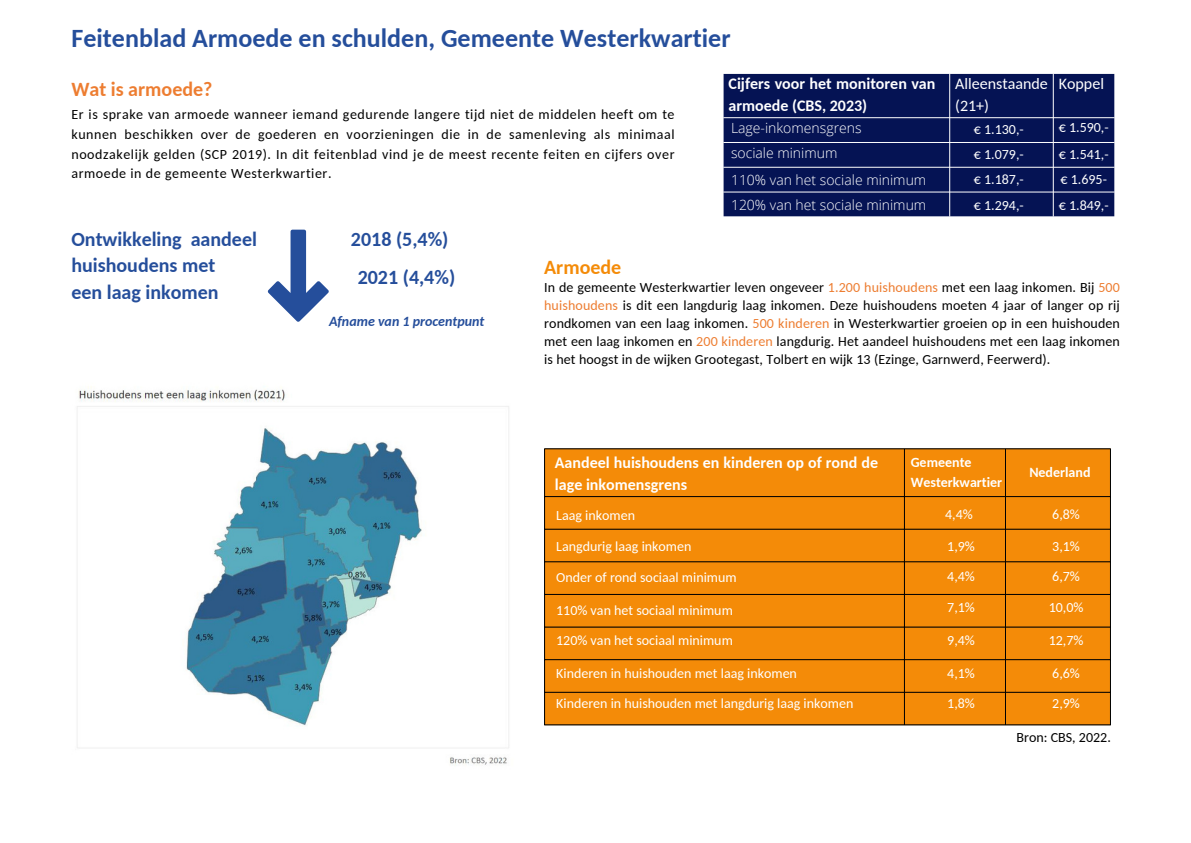
<style>
.page{position:relative;width:1191px;height:843px;background:#fff}
.page>*{position:absolute;margin:0;border:0;box-sizing:border-box;transform-origin:0 0}
.t1{font:700 26px "Carlito";color:#254e9b}
.t2{font:700 20px/26.2px "Carlito";color:#254e9b}
.t3{font:700 20px "Carlito";color:#ed7d31}
.t4{font:700 20px "Carlito";color:#f48b08}
.t5{font:700 16px/21.8px "Carlito";color:#fff}
.t6{font:16px/21.8px "Carlito";color:#fff}
.t7{font:14px/18px "Carlito";letter-spacing:.01em;color:#000;text-align:justify}
.t8{font:14px "Carlito";color:#fff}
.t9{font:300 14px "Open Sans";color:#fff}
.t10{font:700 14px/19.5px "Carlito";color:#fff}
.t11{font:italic 700 14px "Carlito";color:#254e9b}
.s1{color:#ed7d31}
</style>
<div class="page">
<img style="left:77px;top:386px;width:432px;height:380px">
<svg style="left:268px;top:229px;width:61px;height:92px"></svg>
<div style="left:545px;top:449px;width:564px;height:275px;background:#f48b08"></div>
<hr style="left:544px;top:449px;width:1px;height:275px;background:#000">
<hr style="left:904px;top:449px;width:1px;height:275px;background:#000">
<hr style="left:1004px;top:449px;width:1px;height:275px;background:#000">
<hr style="left:1109px;top:449px;width:1px;height:275px;background:#000">
<hr style="left:544px;top:448px;width:566px;height:1px;background:#000">
<hr style="left:544px;top:496px;width:566px;height:1px;background:#000">
<hr style="left:544px;top:528px;width:566px;height:1px;background:#000">
<hr style="left:544px;top:561px;width:566px;height:1px;background:#000">
<hr style="left:544px;top:594px;width:566px;height:1px;background:#000">
<hr style="left:544px;top:626px;width:566px;height:1px;background:#000">
<hr style="left:544px;top:659px;width:566px;height:1px;background:#000">
<hr style="left:544px;top:691px;width:566px;height:1px;background:#000">
<hr style="left:544px;top:724px;width:566px;height:1px;background:#000">
<div style="left:723px;top:73px;width:226px;height:44px;background:#051354"></div>
<div style="left:949px;top:73px;width:104px;height:44px;background:#051354"></div>
<div style="left:1053px;top:73px;width:61px;height:44px;background:#051354"></div>
<div style="left:723px;top:117px;width:226px;height:25px;background:#051354"></div>
<div style="left:949px;top:117px;width:104px;height:25px;background:#051354"></div>
<div style="left:1053px;top:117px;width:61px;height:25px;background:#051354"></div>
<div style="left:723px;top:142px;width:226px;height:25px;background:#051354"></div>
<div style="left:949px;top:142px;width:104px;height:25px;background:#051354"></div>
<div style="left:1053px;top:142px;width:61px;height:25px;background:#051354"></div>
<div style="left:723px;top:167px;width:226px;height:25px;background:#051354"></div>
<div style="left:949px;top:167px;width:104px;height:25px;background:#051354"></div>
<div style="left:1053px;top:167px;width:61px;height:25px;background:#051354"></div>
<div style="left:723px;top:192px;width:226px;height:24px;background:#051354"></div>
<div style="left:949px;top:192px;width:104px;height:24px;background:#051354"></div>
<div style="left:1053px;top:192px;width:61px;height:24px;background:#051354"></div>
<hr style="left:722px;top:73px;width:392px;height:1px;background:#fff">
<hr style="left:723px;top:117px;width:391px;height:1px;background:#fff">
<hr style="left:723px;top:142px;width:391px;height:1px;background:#fff">
<hr style="left:723px;top:167px;width:391px;height:1px;background:#fff">
<hr style="left:723px;top:192px;width:391px;height:1px;background:#fff">
<hr style="left:949px;top:74px;width:1px;height:142px;background:#fff">
<hr style="left:1052px;top:74px;width:1px;height:142px;background:#fff">
<p class="t1" style="left:71px;top:28px;width:660px">Feitenblad Armoede en schulden, Gemeente Westerkwartier</p>
<p class="t3" style="left:71px;top:81px;width:142px">Wat is armoede?</p>
<p class="t7" style="left:71px;top:106px;width:604px;line-height:19.5px">Er is sprake van armoede wanneer iemand gedurende langere tijd niet de middelen heeft om te kunnen beschikken over de goederen en voorzieningen die in de samenleving als minimaal noodzakelijk gelden (SCP 2019). In dit feitenblad vind je de meest recente feiten en cijfers over armoede in de gemeente Westerkwartier.</p>
<p class="t5" style="left:728px;top:74px;width:208px">Cijfers voor het monitoren van armoede (CBS, 2023)</p>
<p class="t6" style="left:955px;top:74px;width:94px">Alleenstaande (21+)</p>
<p class="t6" style="left:1058px;top:74px;width:47px">Koppel</p>
<p class="t9" style="left:731px;top:118px;width:132px">Lage-inkomensgrens</p>
<p class="t9" style="left:731px;top:143px;width:108px">sociale minimum</p>
<p class="t9" style="left:731px;top:170px;width:197px">110% van het sociale minimum</p>
<p class="t9" style="left:731px;top:195px;width:197px">120% van het sociale minimum</p>
<p class="t8" style="left:1058px;top:121px;width:51px">€ 1.590,-</p>
<p class="t8" style="left:1058px;top:148px;width:51px">€ 1.541,-</p>
<p class="t8" style="left:1060px;top:173px;width:48px">€ 1.695-</p>
<p class="t8" style="left:1058px;top:199px;width:51px">€ 1.849,-</p>
<p class="t8" style="left:973px;top:124px;width:51px">€ 1.130,-</p>
<p class="t8" style="left:973px;top:148px;width:51px">€ 1.079,-</p>
<p class="t8" style="left:973px;top:173px;width:51px">€ 1.187,-</p>
<p class="t8" style="left:973px;top:199px;width:51px">€ 1.294,-</p>
<p class="t2" style="left:71px;top:228px;width:187px">Ontwikkeling aandeel huishoudens met</p>
<p class="t2" style="left:71px;top:280px;width:149px">een laag inkomen</p>
<p class="t2" style="left:351px;top:228px;width:99px">2018 (5,4%)</p>
<p class="t2" style="left:357px;top:266px;width:99px">2021 (4,4%)</p>
<p class="t11" style="left:329px;top:315px;width:157px">Afname van 1 procentpunt</p>
<p class="t4" style="left:544px;top:259px;width:79px">Armoede</p>
<p class="t7" style="left:544px;top:279px;width:577px">In de gemeente Westerkwartier leven ongeveer <span class="s1">1.200 huishoudens</span> met een laag inkomen. Bij <span class="s1">500 huishoudens</span> is dit een langdurig laag inkomen. Deze huishoudens moeten 4 jaar of langer op rij rondkomen van een laag inkomen. <span class="s1">500 kinderen</span> in Westerkwartier groeien op in een huishouden met een laag inkomen en <span class="s1">200 kinderen</span> langdurig. Het aandeel huishoudens met een laag inkomen is het hoogst in de wijken Grootegast, Tolbert en wijk 13 (Ezinge, Garnwerd, Feerwerd).</p>
<p class="t5" style="left:555px;top:453px;width:324px">Aandeel huishoudens en kinderen op of rond de lage inkomensgrens</p>
<p class="t10" style="left:910px;top:453px;width:93px">Gemeente<br>Westerkwartier</p>
<p class="t10" style="left:1029px;top:463px;width:63px">Nederland</p>
<p class="t8" style="left:556px;top:509px;width:80px">Laag inkomen</p>
<p class="t8" style="left:945px;top:508px;width:29px">4,4%</p>
<p class="t8" style="left:947px;top:540px;width:29px">1,9%</p>
<p class="t8" style="left:947px;top:570px;width:29px">4,4%</p>
<p class="t8" style="left:947px;top:601px;width:29px">7,1%</p>
<p class="t8" style="left:947px;top:634px;width:29px">9,4%</p>
<p class="t8" style="left:947px;top:667px;width:29px">4,1%</p>
<p class="t8" style="left:947px;top:697px;width:29px">1,8%</p>
<p class="t8" style="left:556px;top:540px;width:137px">Langdurig laag inkomen</p>
<p class="t8" style="left:556px;top:571px;width:182px">Onder of rond sociaal minimum</p>
<p class="t8" style="left:556px;top:604px;width:178px">110% van het sociaal minimum</p>
<p class="t8" style="left:556px;top:634px;width:178px">120% van het sociaal minimum</p>
<p class="t8" style="left:556px;top:667px;width:242px">Kinderen in huishouden met laag inkomen</p>
<p class="t8" style="left:556px;top:697px;width:299px">Kinderen in huishouden met langdurig laag inkomen</p>
<p class="t8" style="left:1052px;top:508px;width:29px">6,8%</p>
<p class="t8" style="left:1052px;top:540px;width:29px">3,1%</p>
<p class="t8" style="left:1052px;top:570px;width:29px">6,7%</p>
<p class="t8" style="left:1048px;top:601px;width:36px">10,0%</p>
<p class="t8" style="left:1048px;top:634px;width:36px">12,7%</p>
<p class="t8" style="left:1052px;top:667px;width:29px">6,6%</p>
<p class="t8" style="left:1052px;top:697px;width:29px">2,9%</p>
<p class="t7" style="left:1016px;top:728px;width:96px">Bron: CBS, 2022.</p>
</div>
